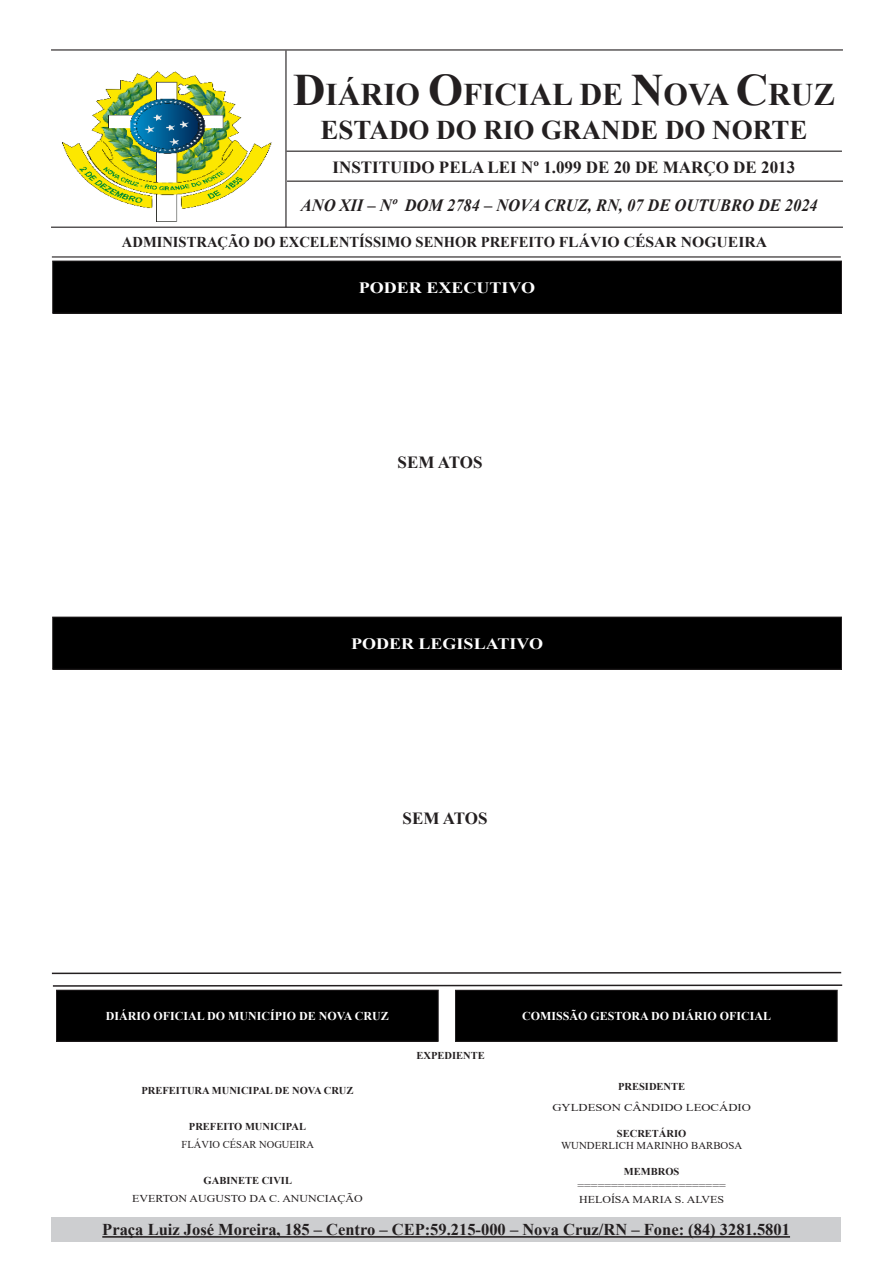
<style>
.page{position:relative;width:893px;height:1263px;background:#fff}
.page>*{position:absolute;margin:0;border:0;box-sizing:border-box;transform-origin:0 0}
.t1{font:700 31.5px "Times New Roman";color:#231f20}
.t2{font:700 27px "Times New Roman";color:#231f20}
.t3{font:italic 700 17.25px "Times New Roman";color:#231f20;scale:.95 1}
.t4{font:700 16.95px "Times New Roman";color:#231f20}
.t5{font:700 16.5px "Times New Roman";color:#231f20}
.t6{font:700 15.75px "Times New Roman";color:#fff;scale:1.14 1}
.t7{font:700 15px "Times New Roman";color:#231f20}
.t8{font:700 12px "Times New Roman";color:#fff}
.t9{font:700 10.5px "Times New Roman";color:#231f20}
.t10{font:10.5px "Times New Roman";color:#231f20;scale:1.14 1}
.t11{font:10.5px "Times New Roman";color:#231f20}
.t12{font:10.5px "Times New Roman";color:#231f20;scale:1.21 1}
.s1{font-size:45px}
</style>
<div class="page">
<hr style="left:51px;top:49px;width:792px;height:2px;background:#231f20">
<hr style="left:51px;top:227px;width:792px;height:1px;background:#231f20">
<hr style="left:52px;top:256px;width:789px;height:1px;background:#231f20">
<hr style="left:287px;top:151px;width:555px;height:1px;background:#231f20">
<hr style="left:287px;top:181px;width:556px;height:1px;background:#231f20">
<div style="left:51px;top:1217px;width:790px;height:25px;background:#cdced0"></div>
<hr style="left:102px;top:1236px;width:688px;height:2px;background:#231f20">
<div style="left:53px;top:261px;width:788px;height:52px;background:#000"></div>
<div style="left:52px;top:261px;width:790px;height:53px;border:1px solid #231f20"></div>
<div style="left:53px;top:617px;width:788px;height:52px;background:#000"></div>
<div style="left:52px;top:617px;width:790px;height:53px;border:1px solid #231f20"></div>
<img style="left:58px;top:49px;width:243px;height:208px">
<div style="left:455px;top:990px;width:382px;height:51px;background:#000"></div>
<div style="left:455px;top:990px;width:383px;height:52px;border:1px solid #231f20"></div>
<div style="left:57px;top:990px;width:381px;height:51px;background:#000"></div>
<div style="left:56px;top:990px;width:383px;height:52px;border:1px solid #231f20"></div>
<svg style="left:52px;top:984px;width:791px;height:3px"></svg>
<svg style="left:51px;top:971px;width:791px;height:4px"></svg>
<p class="t1" style="left:293px;top:72px;width:543px"><span class="s1">D</span>IÁRIO <span class="s1">O</span>FICIAL DE <span class="s1">N</span>OVA <span class="s1">C</span>RUZ</p>
<p class="t2" style="left:320px;top:111px;width:488px">ESTADO DO RIO GRANDE DO NORTE</p>
<p class="t4" style="left:333px;top:155px;width:464px">INSTITUIDO PELA LEI Nº 1.099 DE 20 DE MARÇO DE 2013</p>
<p class="t3" style="left:301px;top:193px;width:546px">ANO XII – Nº DOM 2784 – NOVA CRUZ, RN, 07 DE OUTUBRO DE 2024</p>
<p class="t7" style="left:122px;top:231px;width:647px">ADMINISTRAÇÃO DO EXCELENTÍSSIMO SENHOR PREFEITO FLÁVIO CÉSAR NOGUEIRA</p>
<p class="t6" style="left:359px;top:276px;width:156px">PODER EXECUTIVO</p>
<p class="t4" style="left:398px;top:450px;width:86px">SEM ATOS</p>
<p class="t6" style="left:351px;top:632px;width:170px">PODER LEGISLATIVO</p>
<p class="t4" style="left:403px;top:806px;width:86px">SEM ATOS</p>
<p class="t8" style="left:106px;top:1007px;width:285px">DIÁRIO OFICIAL DO MUNICÍPIO DE NOVA CRUZ</p>
<p class="t9" style="left:142px;top:1082px;width:213px">PREFEITURA MUNICIPAL DE NOVA CRUZ</p>
<p class="t9" style="left:189px;top:1118px;width:119px">PREFEITO MUNICIPAL</p>
<p class="t11" style="left:182px;top:1136px;width:134px">FLÁVIO CÉSAR NOGUEIRA</p>
<p class="t9" style="left:204px;top:1172px;width:90px">GABINETE CIVIL</p>
<p class="t10" style="left:132px;top:1190px;width:204px">EVERTON AUGUSTO DA C. ANUNCIAÇÃO</p>
<p class="t9" style="left:416px;top:1048px;width:70px">EXPEDIENTE</p>
<p class="t8" style="left:522px;top:1007px;width:251px">COMISSÃO GESTORA DO DIÁRIO OFICIAL</p>
<p class="t9" style="left:618px;top:1079px;width:69px">PRESIDENTE</p>
<p class="t12" style="left:552px;top:1100px;width:166px">GYLDESON CÂNDIDO LEOCÁDIO</p>
<p class="t9" style="left:617px;top:1125px;width:71px">SECRETÁRIO</p>
<p class="t11" style="left:561px;top:1138px;width:183px">WUNDERLICH MARINHO BARBOSA</p>
<p class="t9" style="left:624px;top:1164px;width:57px">MEMBROS</p>
<p class="t10" style="left:577px;top:1178px;width:132px">======================</p>
<p class="t10" style="left:579px;top:1192px;width:129px">HELOÍSA MARIA S. ALVES</p>
<p class="t5" style="left:102px;top:1218px;width:689px">Praça Luiz José Moreira, 185 – Centro – CEP:59.215-000 – Nova Cruz/RN – Fone: (84) 3281.5801</p>
</div>
